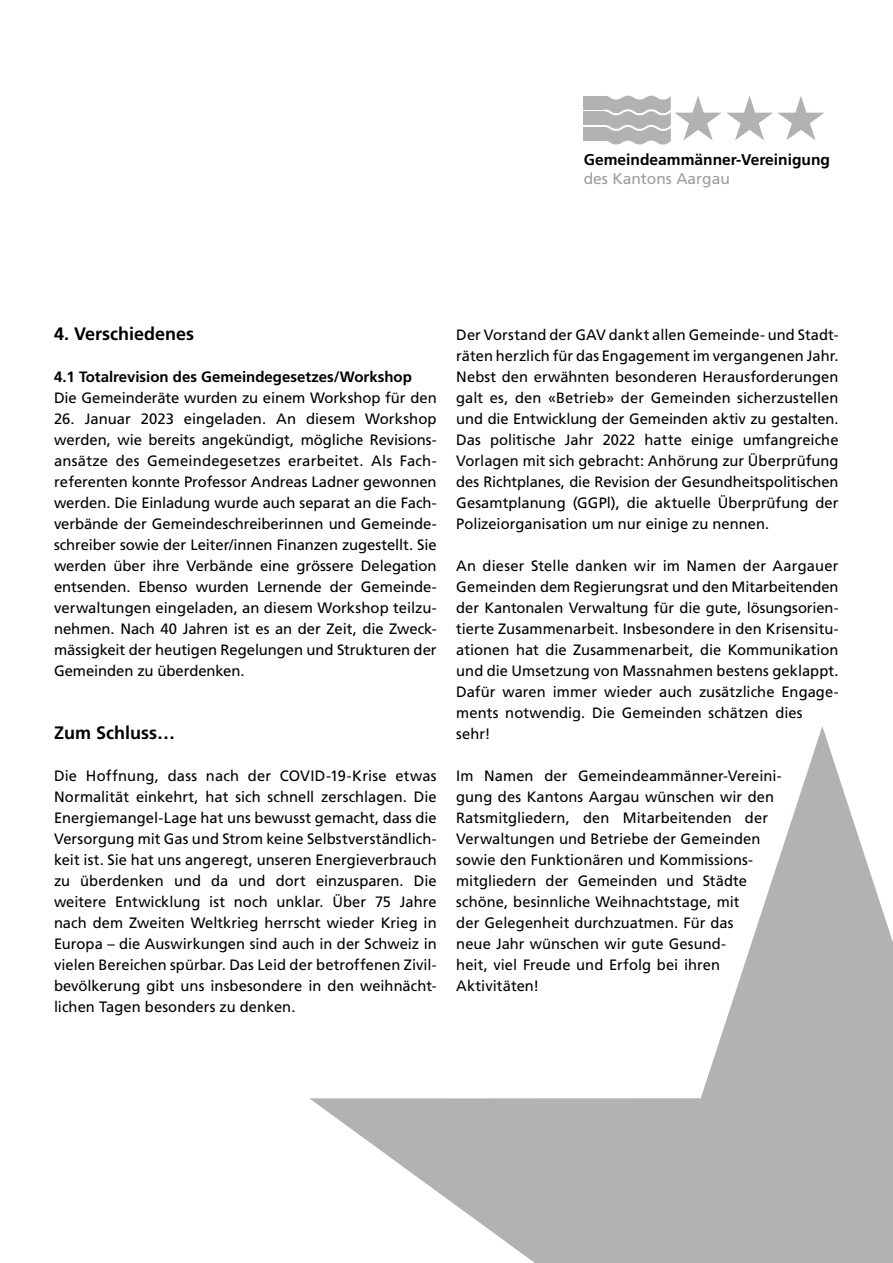
<style>
.page{position:relative;width:893px;height:1263px;background:#fff}
.page>*{position:absolute;margin:0;border:0;box-sizing:border-box;transform-origin:0 0}
.t1{font:700 18px "Frutiger LT Std";color:#000}
.t2{font:700 15.6px "Frutiger LT Std";color:#000}
.t3{font:15.6px "Frutiger LT Std";color:#9c9c9d}
.t4{font:15px/21px "Frutiger LT Std";color:#000;text-align:justify}
.t5{font:700 15px "Frutiger LT Std";color:#000}
</style>
<div class="page">
<svg style="left:604px;top:96px;width:220px;height:49px"></svg>
<div style="left:584px;top:96px;width:21px;height:13px;background:#b1b2b3"></div>
<div style="left:584px;top:111px;width:21px;height:14px;background:#b1b2b3"></div>
<div style="left:584px;top:127px;width:21px;height:13px;background:#b1b2b3"></div>
<svg style="left:309px;top:726px;width:584px;height:537px"></svg>
<p class="t2" style="left:584px;top:151px;width:248px">Gemeindeammänner-Vereinigung</p>
<p class="t3" style="left:584px;top:170px;width:148px">des Kantons Aargau</p>
<p class="t1" style="left:54px;top:323px;width:142px">4. Verschiedenes</p>
<p class="t5" style="left:54px;top:368px;width:359px">4.1 Totalrevision des Gemeindegesetzes/Workshop</p>
<p class="t4" style="left:54px;top:388px;width:384px">Die Gemeinderäte wurden zu einem Workshop für den</p>
<p class="t4" style="left:54px;top:409px;width:384px">26. Januar 2023 eingeladen. An diesem Workshop werden, wie bereits angekündigt, mögliche Revisions&shy;ansätze des Gemeindegesetzes erarbeitet. Als Fach&shy;referenten konnte Professor Andreas Ladner gewonnen werden. Die Einladung wurde auch separat an die Fach&shy;verbände der Gemeindeschreiberinnen und Gemeinde&shy;schreiber sowie der Leiter/innen Finanzen zugestellt. Sie werden über ihre Verbände eine grössere Delegation entsenden. Ebenso wurden Lernende der Gemeinde&shy;verwaltungen eingeladen, an diesem Workshop teilzu&shy;nehmen. Nach 40 Jahren ist es an der Zeit, die Zweck&shy;mässigkeit der heutigen Regelungen und Strukturen der Gemeinden zu überdenken.</p>
<p class="t1" style="left:54px;top:722px;width:122px">Zum Schluss…</p>
<p class="t4" style="left:54px;top:766px;width:384px">Die Hoffnung, dass nach der COVID-19-Krise etwas Normalität einkehrt, hat sich schnell zerschlagen. Die Energiemangel-Lage hat uns bewusst gemacht, dass die Versorgung mit Gas und Strom keine Selbstverständlich&shy;keit ist. Sie hat uns angeregt, unseren Energieverbrauch zu überdenken und da und dort einzusparen. Die weitere Entwicklung ist noch unklar. Über 75 Jahre nach dem Zweiten Weltkrieg herrscht wieder Krieg in Europa – die Auswirkungen sind auch in der Schweiz in vielen Bereichen spürbar. Das Leid der betroffenen Zivil&shy;bevölkerung gibt uns insbesondere in den weihnächt&shy;lichen Tagen besonders zu denken.</p>
<p class="t4" style="left:456px;top:325px;width:384px">Der Vorstand der GAV dankt allen Gemeinde- und Stadt&shy;räten herzlich für das Engagement im vergangenen Jahr.<br>Nebst den erwähnten besonderen Herausforderungen galt es, den «Betrieb» der Gemeinden sicherzustellen und die Entwicklung der Gemeinden aktiv zu gestalten.<br>Das politische Jahr 2022 hatte einige umfangreiche Vorlagen mit sich gebracht: Anhörung zur Überprüfung des Richtplanes, die Revision der Gesundheitspolitischen Gesamtplanung (GGPl), die aktuelle Überprüfung der Polizeiorganisation um nur einige zu nennen.</p>
<p class="t4" style="left:456px;top:556px;width:384px;text-align:left">An dieser Stelle danken wir im Namen der Aargauer Gemeinden dem Regierungsrat und den Mitarbeitenden der Kantonalen Verwaltung für die gute, lösungsorien&shy;tierte Zusammenarbeit. Insbesondere in den Krisensitu&shy;ationen hat die Zusammenarbeit, die Kommunikation und die Umsetzung von Massnahmen bestens geklappt.<br>Dafür waren immer wieder auch zusätzliche Engage&shy;ments notwendig. Die Gemeinden schätzen dies sehr!</p>
<p class="t4" style="left:456px;top:766px;width:327px;text-align:left">Im Namen der Gemeindeammänner-Vereini&shy;gung des Kantons Aargau wünschen wir den Ratsmitgliedern, den Mitarbeitenden der Verwaltungen und Betriebe der Gemeinden sowie den Funktionären und Kommissions&shy;mitgliedern der Gemeinden und Städte schöne, besinnliche Weihnachtstage, mit<br>der Gelegenheit durchzuatmen. Für das<br>neue Jahr wünschen wir gute Gesund-<br>heit, viel Freude und Erfolg bei ihren Aktivitäten!</p>
</div>
